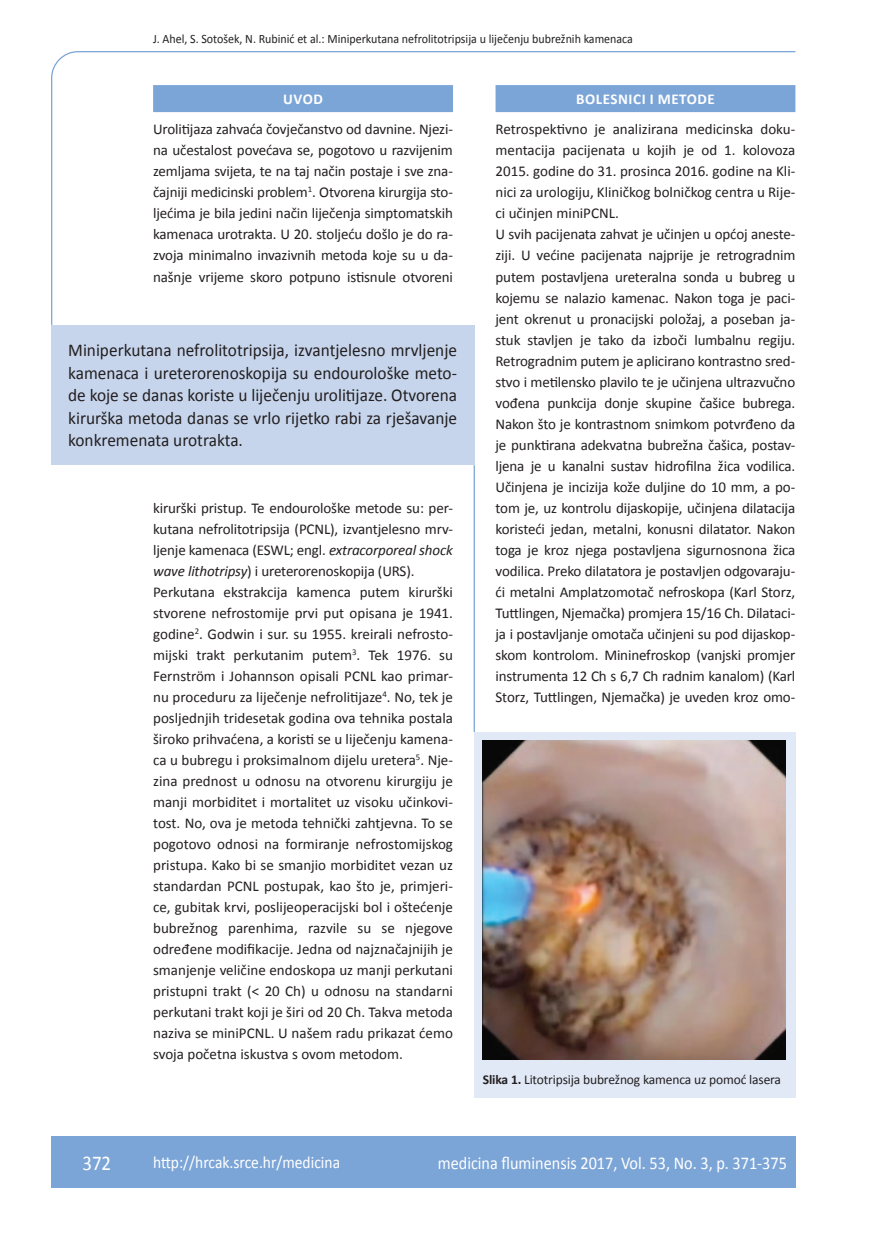
<style>
.page{position:relative;width:872px;height:1234px;background:#fff}
.page>*{position:absolute;margin:0;border:0;box-sizing:border-box;transform-origin:0 0}
.t1{font:21px "Calibri";color:#fff;scale:.9 1}
.t2{font:18px/22.5px "Calibri";color:#231f20;text-align:justify;scale:.96 1}
.t3{font:18px "Calibri";color:#fff;scale:.9 1}
.t4{font:17.25px "Calibri";color:#fff;scale:.9 1}
.t5{font:15px/21px "Calibri";letter-spacing:-.01em;color:#231f20}
.t6{font:700 15px "Calibri";letter-spacing:.04em;color:#fff}
.t7{font:13.5px "Calibri";letter-spacing:-.01em;color:#231f20}
.t8{font:12.75px "Calibri";color:#231f20;scale:.94 1}
.s1{font-style:italic}
.s2{font-weight:700}
</style>
<div class="page">
<svg style="left:51px;top:51px;width:745px;height:275px"></svg>
<hr style="left:473px;top:465px;width:2px;height:267px;background:#7ca5d7">
<div style="left:51px;top:1135px;width:744px;height:51px;background:#7ca5d7"></div>
<div style="left:153px;top:85px;width:300px;height:27px;background:#7ca5d7"></div>
<div style="left:495px;top:85px;width:300px;height:27px;background:#7ca5d7"></div>
<div style="left:51px;top:325px;width:423px;height:140px;background:#c6d5ec"></div>
<div style="left:474px;top:731px;width:321px;height:366px;background:#e1e9f6"></div>
<img style="left:483px;top:740px;width:302px;height:318px">
<p class="t8" style="left:153px;top:30px;width:512px">J. Ahel, S. Sotošek, N. Rubinić et al.: Miniperkutana nefrolitotripsija u liječenju bubrežnih kamenaca</p>
<p class="t6" style="left:283px;top:90px;width:41px">UVOD</p>
<p class="t5" style="left:153px;top:118px;width:301px;text-align:justify">Urolitijaza zahvaća čovječanstvo od davnine. Njezi&shy;na učestalost povećava se, pogotovo u razvijenim zemljama svijeta, te na taj način postaje i sve zna&shy;čajniji medicinski problem<sup>1</sup>. Otvorena kirurgija sto&shy;ljećima je bila jedini način liječenja simptomatskih kamenaca urotrakta. U 20. stoljeću došlo je do ra&shy;zvoja minimalno invazivnih metoda koje su u da&shy;našnje vrijeme skoro potpuno istisnule otvoreni</p>
<p class="t2" style="left:68px;top:338px;width:406px">Miniperkutana nefrolitotripsija, izvantjelesno mrvljenje kamenaca i ureterorenoskopija su endourološke meto&shy;de koje se danas koriste u liječenju urolitijaze. Otvorena kirurška metoda danas se vrlo rijetko rabi za rješavanje konkremenata urotrakta.</p>
<p class="t5" style="left:153px;top:496px;width:301px">kirurški pristup. Te endourološke metode su: per&shy;kutana nefrolitotripsija (PCNL), izvantjelesno mrv&shy;ljenje kamenaca (ESWL; engl. <span class="s1">extracorporeal shock wave lithotripsy</span>) i ureterorenoskopija (URS).<br>Perkutana ekstrakcija kamenca putem kirurški stvorene nefrostomije prvi put opisana je 1941. godine<sup>2</sup>. Godwin i sur. su 1955. kreirali nefrosto&shy;mijski trakt perkutanim putem<sup>3</sup>. Tek 1976. su Fernström i Johannson opisali PCNL kao primar&shy;nu proceduru za liječenje nefrolitijaze<sup>4</sup>. No, tek je posljednjih tridesetak godina ova tehnika postala široko prihvaćena, a koristi se u liječenju kamena&shy;ca u bubregu i proksimalnom dijelu uretera<sup>5</sup>. Nje&shy;zina prednost u odnosu na otvorenu kirurgiju je manji morbiditet i mortalitet uz visoku učinkovi&shy;tost. No, ova je metoda tehnički zahtjevna. To se pogotovo odnosi na formiranje nefrostomijskog pristupa. Kako bi se smanjio morbiditet vezan uz standardan PCNL postupak, kao što je, primjeri&shy;ce, gubitak krvi, poslijeoperacijski bol i oštećenje bubrežnog parenhima, razvile su se njegove određene modifikacije. Jedna od najznačajnijih je smanjenje veličine endoskopa uz manji perkutani pristupni trakt (&lt; 20 Ch) u odnosu na standarni perkutani trakt koji je širi od 20 Ch. Takva metoda naziva se miniPCNL. U našem radu prikazat ćemo svoja početna iskustva s ovom metodom.</p>
<p class="t6" style="left:576px;top:90px;width:140px">BOLESNICI I METODE</p>
<p class="t5" style="left:495px;top:118px;width:301px">Retrospektivno je analizirana medicinska doku&shy;mentacija pacijenata u kojih je od 1. kolovoza 2015. godine do 31. prosinca 2016. godine na Kli&shy;nici za urologiju, Kliničkog bolničkog centra u Rije&shy;ci učinjen miniPCNL.<br>U svih pacijenata zahvat je učinjen u općoj aneste&shy;ziji. U većine pacijenata najprije je retrogradnim putem postavljena ureteralna sonda u bubreg u kojemu se nalazio kamenac. Nakon toga je paci&shy;jent okrenut u pronacijski položaj, a poseban ja&shy;stuk stavljen je tako da izboči lumbalnu regiju.<br>Retrogradnim putem je aplicirano kontrastno sred&shy;stvo i metilensko plavilo te je učinjena ultrazvučno vođena punkcija donje skupine čašice bubrega.<br>Nakon što je kontrastnom snimkom potvrđeno da je punktirana adekvatna bubrežna čašica, postav&shy;ljena je u kanalni sustav hidrofilna žica vodilica.<br>Učinjena je incizija kože duljine do 10 mm, a po&shy;tom je, uz kontrolu dijaskopije, učinjena dilatacija koristeći jedan, metalni, konusni dilatator. Nakon toga je kroz njega postavljena sigurnosnona žica vodilica. Preko dilatatora je postavljen odgovaraju&shy;ći metalni Amplatzomotač nefroskopa (Karl Storz, Tuttlingen, Njemačka) promjera 15/16 Ch. Dilataci&shy;ja i postavljanje omotača učinjeni su pod dijaskop&shy;skom kontrolom. Mininefroskop (vanjski promjer instrumenta 12 Ch s 6,7 Ch radnim kanalom) (Karl Storz, Tuttlingen, Njemačka) je uveden kroz omo-</p>
<p class="t7" style="left:483px;top:1071px;width:300px"><span class="s2">Slika 1.</span> Litotripsija bubrežnog kamenca uz pomoć lasera</p>
<h1 class="t1" style="left:82px;top:1149px;width:33px">372</h1>
<p class="t4" style="left:153px;top:1150px;width:209px">http://hrcak.srce.hr/medicina</p>
<p class="t3" style="left:438px;top:1151px;width:389px">medicina fluminensis 2017, Vol. 53, No. 3, p. 371-375</p>
</div>
